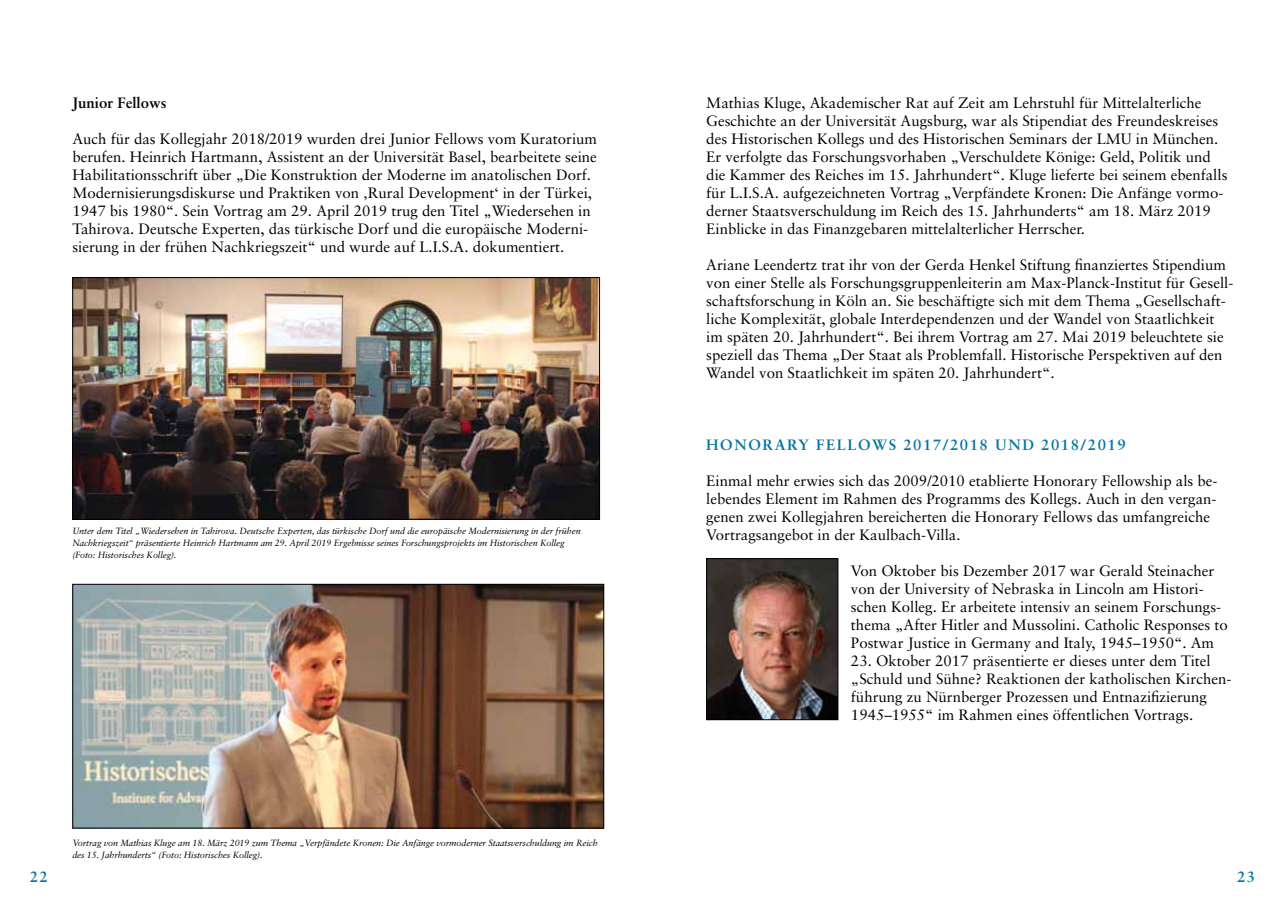
<style>
.page{position:relative;width:1285px;height:919px;background:#fff}
.page>*{position:absolute;margin:0;border:0;box-sizing:border-box;transform-origin:0 0}
.t1{font:15px/18px "Sabon";color:#000}
.t2{font:700 15px "Sabon";letter-spacing:.1em;color:#0074ab}
.t3{font:700 15px "Sabon";color:#000}
.t4{font:italic 9px/12px "Sabon";letter-spacing:-.01em;color:#000}
</style>
<div class="page">
<img style="left:74px;top:279px;width:524px;height:238px">
<div style="left:72px;top:277px;width:528px;height:242px;border:1px solid #000"></div>
<img style="left:74px;top:586px;width:528px;height:240px">
<div style="left:72px;top:584px;width:532px;height:244px;border:1px solid #000"></div>
<img style="left:708px;top:560px;width:128px;height:158px">
<div style="left:706px;top:558px;width:132px;height:162px;border:1px solid #000"></div>
<p class="t3" style="left:72px;top:93px;width:96px">JUNIOR FELLOWS</p>
<p class="t1" style="left:72px;top:130px;width:526px">Auch für das Kollegjahr 2018/2019 wurden drei Junior Fellows vom Kuratorium berufen. Heinrich Hartmann, Assistent an der Universität Basel, bearbeitete seine Habilitationsschrift über „Die Konstruktion der Moderne im anatolischen Dorf.<br>Modernisierungsdiskurse und Praktiken von ‚Rural Development‘ in der Türkei, 1947 bis 1980“. Sein Vortrag am 29. April 2019 trug den Titel „Wiedersehen in Tahirova. Deutsche Experten, das türkische Dorf und die europäische Moderni&shy;sierung in der frühen Nachkriegszeit“ und wurde auf L.I.S.A. dokumentiert.</p>
<p class="t4" style="left:72px;top:525px;width:510px">Unter dem Titel „Wiedersehen in Tahirova. Deutsche Experten, das türkische Dorf und die europäische Modernisierung in der frühen<br>Nachkriegszeit“ präsentierte Heinrich Hartmann am 29. April 2019 Ergebnisse seines Forschungsprojekts im Historischen Kolleg (Foto: Historisches Kolleg).</p>
<p class="t4" style="left:72px;top:837px;width:526px">Vortrag von Mathias Kluge am 18. März 2019 zum Thema „Verpfändete Kronen: Die Anfänge vormoderner Staatsverschuldung im Reich des 15. Jahrhunderts“ (Foto: Historisches Kolleg).</p>
<p class="t1" style="left:706px;top:94px;width:522px">Mathias Kluge, Akademischer Rat auf Zeit am Lehrstuhl für Mittelalterliche Geschichte an der Universität Augsburg, war als Stipendiat des Freundeskreises des Historischen Kollegs und des Historischen Seminars der LMU in München.<br>Er verfolgte das Forschungsvorhaben „Verschuldete Könige: Geld, Politik und die Kammer des Reiches im 15. Jahrhundert“. Kluge lieferte bei seinem ebenfalls für L.I.S.A. aufgezeichneten Vortrag „Verpfändete Kronen: Die Anfänge vormo&shy;derner Staatsverschuldung im Reich des 15. Jahrhunderts“ am 18. März 2019<br>Einblicke in das Finanzgebaren mittelalterlicher Herrscher.</p>
<p class="t1" style="left:706px;top:256px;width:528px">Ariane Leendertz trat ihr von der Gerda Henkel Stiftung finanziertes Stipendium von einer Stelle als Forschungsgruppenleiterin am Max-Planck-Institut für Gesell&shy;schaftsforschung in Köln an. Sie beschäftigte sich mit dem Thema „Gesellschaft&shy;liche Komplexität, globale Interdependenzen und der Wandel von Staatlichkeit im späten 20. Jahrhundert“. Bei ihrem Vortrag am 27. Mai 2019 beleuchtete sie speziell das Thema „Der Staat als Problemfall. Historische Perspektiven auf den Wandel von Staatlichkeit im späten 20. Jahrhundert“.</p>
<p class="t2" style="left:706px;top:435px;width:421px">HONORARY FELLOWS 2017/2018 UND 2018/2019</p>
<p class="t1" style="left:706px;top:472px;width:512px">Einmal mehr erwies sich das 2009/2010 etablierte Honorary Fellowship als be&shy;lebendes Element im Rahmen des Programms des Kollegs. Auch in den vergan&shy;genen zwei Kollegjahren bereicherten die Honorary Fellows das umfangreiche Vortragsangebot in der Kaulbach-Villa.</p>
<p class="t1" style="left:850px;top:562px;width:378px">Von Oktober bis Dezember 2017 war Gerald Steinacher von der University of Nebraska in Lincoln am Histori&shy;schen Kolleg. Er arbeitete intensiv an seinem Forschungs&shy;thema „After Hitler and Mussolini. Catholic Responses to Postwar Justice in Germany and Italy, 1945–1950“. Am</p>
<p class="t1" style="left:850px;top:652px;width:382px">23. Oktober 2017 präsentierte er dieses unter dem Titel „Schuld und Sühne? Reaktionen der katholischen Kirchen&shy;führung zu Nürnberger Prozessen und Entnazifizierung 1945–1955“ im Rahmen eines öffentlichen Vortrags.</p>
<p class="t2" style="left:30px;top:867px;width:20px">22</p>
<p class="t2" style="left:1236px;top:867px;width:20px">23</p>
</div>
